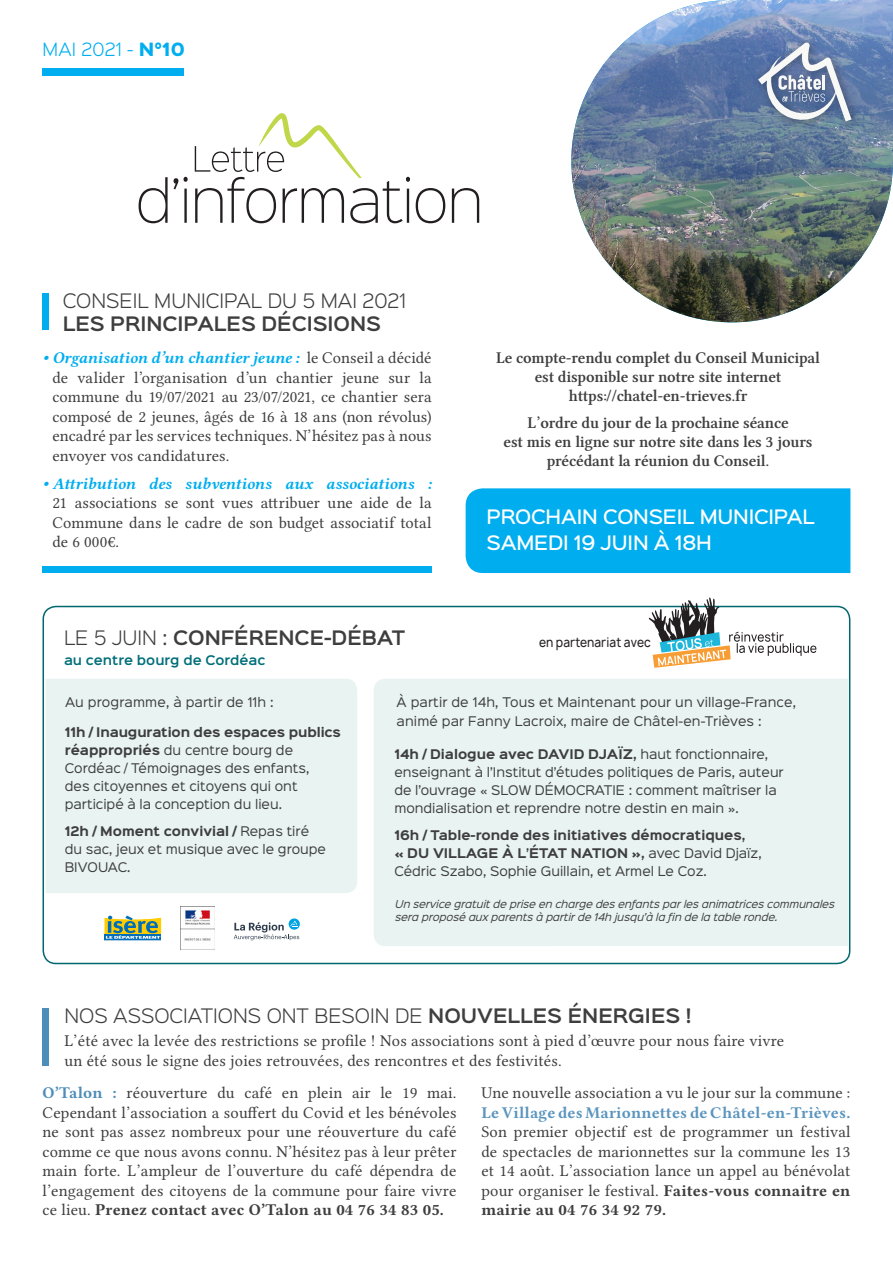
<style>
.page{position:relative;width:893px;height:1263px;background:#fff}
.page>*{position:absolute;margin:0;border:0;box-sizing:border-box;transform-origin:0 0}
.t1{font:300 18px/22.5px "Sinkin Sans 300";color:#3e3e3f}
.t2{font:500 18px/25.5px "Sinkin Sans 500";letter-spacing:-.01em;color:#fff}
.t3{font:600 18px "Sinkin Sans 600";color:#3e3e3f}
.t4{font:16.5px/19.5px "Libertinus Serif";letter-spacing:.01em;color:#3e3e3f;text-align:justify}
.t5{font:600 16.5px/18.8px "Libertinus Serif";letter-spacing:-.01em;color:#3e3e3f;text-align:center}
.t6{font:300 16.5px "Sinkin Sans 300";letter-spacing:.01em;color:#00aeef}
.t7{font:500 12.75px "Manrope";letter-spacing:.01em;color:#231f20;scale:.9 1}
.t8{font:12px/18px "Sinkin Sans 400";color:#3e3e3f}
.t9{font:700 12px/18px "Sinkin Sans 700";color:#3e3e3f}
.t10{font:600 12px "Sinkin Sans 600";color:#006f7a}
.t11{font:italic 9.75px/13.5px "Sinkin Sans 400";letter-spacing:-.01em;color:#3e3e3f}
.s1{font-family:"Sinkin Sans 800";font-weight:900}
.s2{font-family:"Sinkin Sans 600";font-weight:600}
.s3{font-weight:700;font-style:italic;color:#00aeef}
.s4{font-family:"Sinkin Sans 300";font-weight:300}
.s5{font-family:"Sinkin Sans 700";font-weight:700}
.s6{font-family:"Sinkin Sans 400";font-weight:400}
.s7{font-weight:700;color:#4d8db9}
.s8{font-weight:700}
.s9{font-weight:700;color:#5b95be}
</style>
<div class="page">
<div style="left:43px;top:606px;width:807px;height:358px;border:2px solid #00676f;border-radius:13px"></div>
<div style="left:46px;top:679px;width:311px;height:214px;background:#e9f3f2"></div>
<div style="left:374px;top:679px;width:474px;height:267px;background:#e9f3f2"></div>
<div style="left:43px;top:293px;width:6px;height:37px;background:#00aeef"></div>
<div style="left:43px;top:1008px;width:6px;height:57px;background:#4d8db9"></div>
<img style="left:571px;top:0;width:322px;height:322px">
<div style="left:43px;top:68px;width:141px;height:8px;background:#00aeef"></div>
<svg style="left:139px;top:177px;width:29px;height:46px"></svg>
<svg style="left:174px;top:178px;width:4px;height:11px"></svg>
<svg style="left:184px;top:177px;width:4px;height:5px"></svg>
<hr style="left:184px;top:189px;width:3px;height:34px;background:#231f20">
<svg style="left:195px;top:113px;width:215px;height:110px"></svg>
<hr style="left:407px;top:189px;width:2px;height:34px;background:#231f20">
<svg style="left:416px;top:188px;width:29px;height:35px"></svg>
<svg style="left:452px;top:188px;width:27px;height:35px"></svg>
<div style="left:466px;top:488px;width:384px;height:85px;background:#00aeef"></div>
<div style="left:43px;top:567px;width:389px;height:6px;background:#00aeef"></div>
<div style="left:752px;top:36px;width:109px;height:95px;background:#231f20;opacity:.45"></div>
<svg style="left:758px;top:42px;width:93px;height:82px"></svg>
<svg style="left:648px;top:597px;width:168px;height:71px"></svg>
<div style="left:104px;top:935px;width:58px;height:5px;border:1px solid #fff"></div>
<div style="left:105px;top:935px;width:56px;height:5px;background:#006eb9"></div>
<svg style="left:104px;top:915px;width:58px;height:24px"></svg>
<svg style="left:289px;top:918px;width:11px;height:12px"></svg>
<svg style="left:234px;top:921px;width:65px;height:19px"></svg>
<img style="left:180px;top:906px;width:34px;height:43px">
<p class="t6" style="left:43px;top:36px;width:144px">MAI 2021 - <span class="s1">N°10</span></p>
<p class="t1" style="left:63px;top:288px;width:345px">CONSEIL MUNICIPAL DU 5 MAI 2021<br><span class="s2">LES PRINCIPALES DÉCISIONS</span></p>
<p class="t4" style="left:52px;top:346px;width:381px;text-indent:-10px"><span class="s3">• Organisation d’un chantier jeune :</span> le Conseil a décidé de valider l’organisation d’un chantier jeune sur la commune du 19/07/2021 au 23/07/2021, ce chantier sera composé de 2 jeunes, âgés de 16 à 18 ans (non révolus) encadré par les services techniques. N’hésitez pas à nous envoyer vos candidatures.</p>
<p class="t4" style="left:52px;top:472px;width:381px;text-indent:-10px"><span class="s3">• Attribution des subventions aux associations :<br></span>21 associations se sont vues attribuer une aide de la Commune dans le cadre de son budget associatif total de 6 000€.</p>
<p class="t3" style="left:64px;top:622px;width:343px"><span class="s4">LE 5 JUIN :</span> CONFÉRENCE-DÉBAT</p>
<p class="t10" style="left:64px;top:649px;width:203px">au centre bourg de Cordéac</p>
<p class="t5" style="left:496px;top:349px;width:325px">Le compte-rendu complet du Conseil Municipal est disponible sur notre site internet https://chatel-en-trieves.fr</p>
<p class="t5" style="left:504px;top:414px;width:310px">L’ordre du jour de la prochaine séance<br>est mis en ligne sur notre site dans les 3 jours précédant la réunion du Conseil.</p>
<p class="t2" style="left:486px;top:503px;width:330px">PROCHAIN CONSEIL MUNICIPAL<br>SAMEDI 19 JUIN À 18H</p>
<p class="t7" style="left:539px;top:634px;width:126px">en partenariat avec</p>
<p class="t8" style="left:65px;top:692px;width:210px">Au programme, à partir de 11h :</p>
<p class="t8" style="left:397px;top:691px;width:401px;line-height:19.5px">À partir de 14h, Tous et Maintenant pour un village-France, animé par Fanny Lacroix, maire de Châtel-en-Trièves :</p>
<p class="t8" style="left:65px;top:722px;width:278px"><span class="s5">11h / Inauguration des espaces publics réappropriés</span> du centre bourg de Cordéac / Témoignages des enfants,<br>des citoyennes et citoyens qui ont participé à la conception du lieu.</p>
<p class="t8" style="left:65px;top:821px;width:263px"><span class="s5">12h / Moment convivial /</span> Repas tiré du sac, jeux et musique avec le groupe<br>BIVOUAC.</p>
<p class="t8" style="left:394px;top:744px;width:391px"><span class="s5">14h / Dialogue avec DAVID DJAÏZ,</span> haut fonctionnaire, enseignant à l’Institut d’études politiques de Paris, auteur de l’ouvrage « SLOW DÉMOCRATIE : comment maîtriser la mondialisation et reprendre notre destin en main ».</p>
<p class="t9" style="left:394px;top:827px;width:369px">16h / Table-ronde des initiatives démocratiques,<br>« DU VILLAGE À L’ÉTAT NATION », <span class="s6">avec David Djaïz,<br>Cédric Szabo, Sophie Guillain, et Armel Le Coz.</span></p>
<p class="t11" style="left:395px;top:896px;width:441px">Un service gratuit de prise en charge des enfants par les animatrices communales sera proposé aux parents à partir de 14h jusqu’à la fin de la table ronde.</p>
<p class="t1" style="left:64px;top:1003px;width:629px">NOS ASSOCIATIONS ONT BESOIN DE <span class="s2">NOUVELLES ÉNERGIES !</span></p>
<p class="t4" style="left:64px;top:1029px;width:721px">L’été avec la levée des restrictions se profile ! Nos associations sont à pied d’œuvre pour nous faire vivre un été sous le signe des joies retrouvées, des rencontres et des festivités.</p>
<p class="t4" style="left:43px;top:1081px;width:416px"><span class="s7">O’Talon :</span> réouverture du café en plein air le 19 mai.<br>Cependant l’association a souffert du Covid et les bénévoles ne sont pas assez nombreux pour une réouverture du café comme ce que nous avons connu. N’hésitez pas à leur prêter main forte. L’ampleur de l’ouverture du café dépendra de l’engagement des citoyens de la commune pour faire vivre ce lieu. <span class="s8">Prenez contact avec O’Talon au 04 76 34 83 05.</span></p>
<p class="t4" style="left:481px;top:1081px;width:371px">Une nouvelle association a vu le jour sur la commune :<br><span class="s9">Le Village des Marionnettes de Châtel-en-Trièves.<br></span>Son premier objectif est de programmer un festival de spectacles de marionnettes sur la commune les 13 et 14 août. L’association lance un appel au bénévolat pour organiser le festival. <span class="s8">Faites-vous connaitre en mairie au 04 76 34 92 79.</span></p>
</div>
